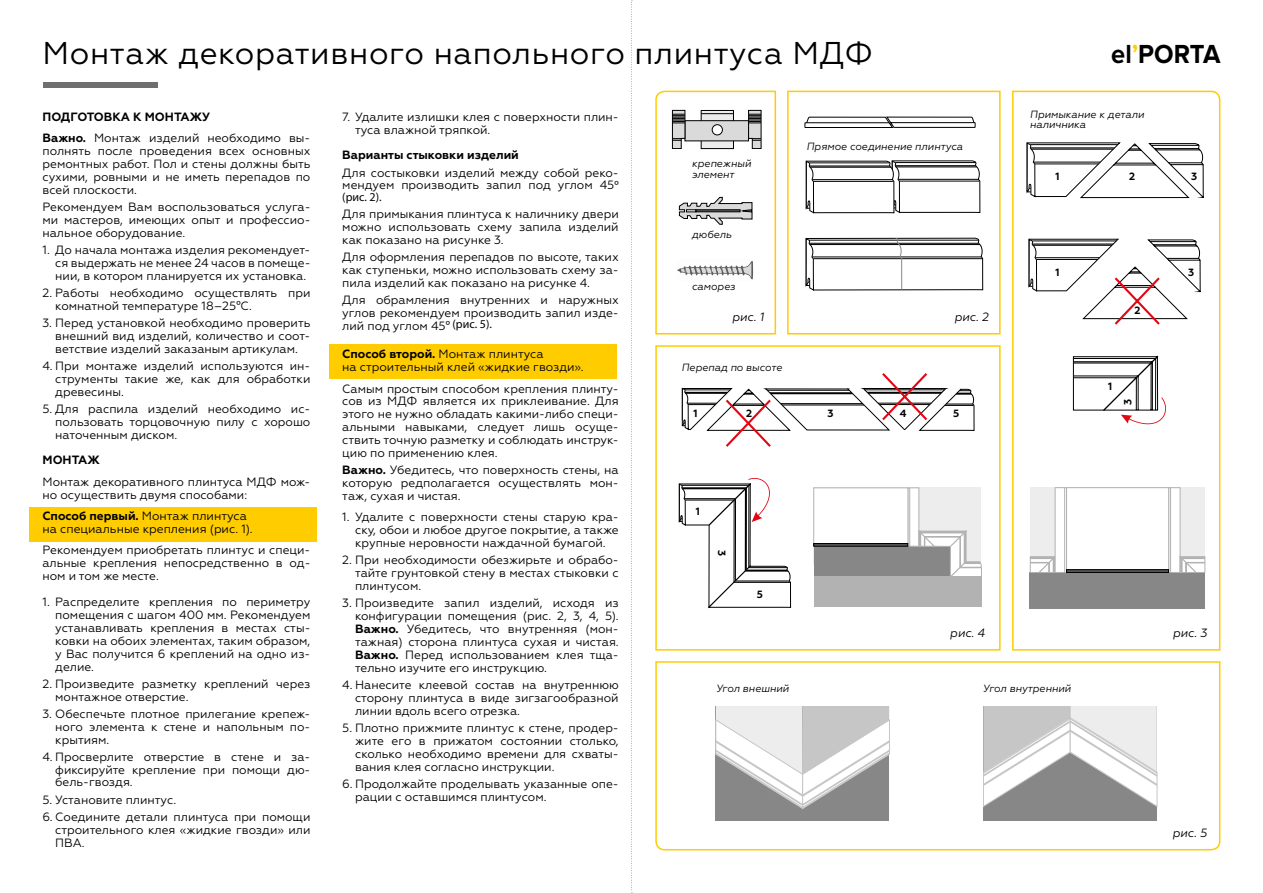
<style>
.page{position:relative;width:1263px;height:893px;background:#fff}
.page>*{position:absolute;margin:0;border:0;box-sizing:border-box;transform-origin:0 0}
.t1{font:31.5px "Geometria";letter-spacing:.02em;color:#000}
.t2{font:700 27.15px "Proxima Nova";color:#000;scale:.94 1}
.t3{font:12px/12.9px "Geometria";color:#000;text-align:justify}
.t4{font:700 12px "Geometria";color:#000}
.t5{font:italic 12px "Geometria";color:#000}
.t6{font:12px "Myriad Pro";color:#000}
.t7{font:italic 10.5px/10.5px "Geometria";color:#000}
.t8{font:700 10.5px "Geometria";color:#000}
.s1{color:#fc0}
.s2{font-weight:700}
.s3{font-family:"Myriad Pro"}
</style>
<div class="page">
<div style="left:29px;top:507px;width:288px;height:34px;background:#fc0"></div>
<div style="left:330px;top:345px;width:287px;height:34px;background:#fc0"></div>
<svg style="left:804px;top:117px;width:171px;height:11px"></svg>
<svg style="left:806px;top:160px;width:174px;height:53px"></svg>
<hr style="left:810px;top:167px;width:81px;height:1px;background:#000">
<hr style="left:809px;top:166px;width:81px;height:1px;background:#000">
<hr style="left:809px;top:163px;width:81px;height:1px;background:#000">
<svg style="left:806px;top:238px;width:177px;height:53px"></svg>
<svg style="left:682px;top:373px;width:292px;height:74px"></svg>
<svg style="left:679px;top:478px;width:112px;height:130px"></svg>
<div style="left:814px;top:488px;width:167px;height:77px;background:#ededed"></div>
<div style="left:814px;top:546px;width:136px;height:31px;background:#878787"></div>
<div style="left:908px;top:488px;width:11px;height:58px;background:#fff;border:1px solid #b3b2b2"></div>
<div style="left:814px;top:488px;width:94px;height:55px;background:#fff"></div>
<div style="left:813px;top:488px;width:95px;height:56px;border:1px solid #b3b2b2"></div>
<hr style="left:909px;top:488px;width:1px;height:58px;background:#b3b2b2">
<div style="left:813px;top:543px;width:95px;height:3px;border:1px solid #000"></div>
<svg style="left:918px;top:531px;width:64px;height:47px"></svg>
<div style="left:814px;top:576px;width:167px;height:31px;background:#b3b2b2"></div>
<div style="left:43px;top:82px;width:115px;height:6px;background:#706f6f"></div>
<svg style="left:655px;top:90px;width:122px;height:245px"></svg>
<div style="left:787px;top:91px;width:213px;height:243px;border:2px solid #fc0"></div>
<div style="left:655px;top:345px;width:345px;height:306px;border:2px solid #fc0"></div>
<svg style="left:655px;top:661px;width:566px;height:190px"></svg>
<svg style="left:1012px;top:90px;width:209px;height:561px"></svg>
<svg style="left:631px;top:0;width:1px;height:893px"></svg>
<h1 class="t1" style="left:43px;top:35px;width:832px">Монтаж декоративного напольного плинтуса МДФ</h1>
<h2 class="t2" style="left:1111px;top:38px;width:118px">el<span class="s1">’</span>PORTA</h2>
<p class="t3" style="left:43px;top:106px;width:269px;line-height:21.5px"><span class="s2">ПОДГОТОВКА К МОНТАЖУ<br>Важно.</span> Монтаж изделий необходимо вы-</p>
<p class="t3" style="left:43px;top:144px;width:269px">полнять после проведения всех основных ремонтных работ. Пол и стены должны быть сухими, ровными и не иметь перепадов по всей плоскости.</p>
<p class="t3" style="left:43px;top:200px;width:269px">Рекомендуем Вам воспользоваться услуга&shy;ми мастеров, имеющих опыт и профессио&shy;нальное оборудование.</p>
<p class="t3" style="left:55px;top:243px;width:257px;text-indent:-13px">1. До начала монтажа изделия рекомендует&shy;ся выдержать не менее 24 часов в помеще&shy;нии, в котором планируется их установка.</p>
<p class="t3" style="left:55px;top:286px;width:257px;text-indent:-13px">2. Работы необходимо осуществлять при комнатной температуре 18–25<span class="s3">o</span>С.</p>
<p class="t3" style="left:55px;top:316px;width:257px;text-indent:-13px">3. Перед установкой необходимо проверить внешний вид изделий, количество и соот&shy;ветствие изделий заказаным артикулам.</p>
<p class="t3" style="left:55px;top:359px;width:257px;text-indent:-13px">4. При монтаже изделий используются ин&shy;струменты такие же, как для обработки древесины.</p>
<p class="t3" style="left:55px;top:402px;width:257px;text-indent:-13px">5. Для распила изделий необходимо ис&shy;пользовать торцовочную пилу с хорошо наточенным диском.</p>
<p class="t4" style="left:43px;top:453px;width:59px">МОНТАЖ</p>
<p class="t3" style="left:43px;top:475px;width:269px">Монтаж декоративного плинтуса МДФ мож&shy;но осуществить двумя способами:</p>
<p class="t3" style="left:43px;top:509px;width:212px"><span class="s2">Способ первый.</span> Монтаж плинтуса на специальные крепления (рис. 1).</p>
<p class="t3" style="left:43px;top:544px;width:269px">Рекомендуем приобретать плинтус и специ&shy;альные крепления непосредственно в од&shy;ном и том же месте.</p>
<p class="t3" style="left:55px;top:595px;width:257px;text-indent:-13px">1. Распределите крепления по периметру помещения с шагом 400 мм. Рекомендуем устанавливать крепления в местах сты&shy;ковки на обоих элементах, таким образом, у Вас получится 6 креплений на одно из&shy;делие.</p>
<p class="t3" style="left:55px;top:677px;width:257px;text-indent:-13px">2. Произведите разметку креплений через монтажное отверстие.</p>
<p class="t3" style="left:55px;top:707px;width:257px;text-indent:-13px">3. Обеспечьте плотное прилегание крепеж&shy;ного элемента к стене и напольным по&shy;крытиям.</p>
<p class="t3" style="left:55px;top:750px;width:257px;text-indent:-13px">4. Просверлите отверстие в стене и за&shy;фиксируйте крепление при помощи дю&shy;бель-гвоздя.</p>
<p class="t3" style="left:43px;top:793px;width:135px">5. Установите плинтус.</p>
<p class="t3" style="left:55px;top:810px;width:257px;text-indent:-13px">6. Соедините детали плинтуса при помощи строительного клея «жидкие гвозди» или ПВА.</p>
<p class="t3" style="left:355px;top:110px;width:265px;text-indent:-13px">7. Удалите излишки клея с поверхности плин&shy;туса влажной тряпкой.</p>
<p class="t4" style="left:342px;top:148px;width:178px">Варианты стыковки изделий</p>
<p class="t3" style="left:342px;top:166px;width:278px">Для состыковки изделий между собой реко&shy;мендуем производить запил под углом 45<span class="s3">o</span></p>
<p class="t6" style="left:342px;top:189px;width:41px">(рис. 2).</p>
<p class="t3" style="left:342px;top:207px;width:278px">Для примыкания плинтуса к наличнику двери можно использовать схему запила изделий как показано на рисунке 3.</p>
<p class="t3" style="left:342px;top:250px;width:278px">Для оформления перепадов по высоте, таких как ступеньки, можно использовать схему за&shy;пила изделий как показано на рисунке 4.</p>
<p class="t3" style="left:342px;top:293px;width:278px">Для обрамления внутренних и наружных углов рекомендуем производить запил изде&shy;лий под углом 45<span class="s3">o (рис. 5).</span></p>
<p class="t3" style="left:342px;top:348px;width:243px"><span class="s2">Способ второй.</span> Монтаж плинтуса<br>на строительный клей «жидкие гвозди».</p>
<p class="t3" style="left:342px;top:382px;width:278px">Самым простым способом крепления плинту&shy;сов из МДФ является их приклеивание. Для этого не нужно обладать какими-либо специ&shy;альными навыками, следует лишь осуще&shy;ствить точную разметку и соблюдать инструк&shy;цию по применению клея.</p>
<p class="t3" style="left:342px;top:464px;width:278px"><span class="s2">Важно.</span> Убедитесь, что поверхность стены, на которую редполагается осуществлять мон&shy;таж, сухая и чистая.</p>
<p class="t3" style="left:355px;top:511px;width:265px;text-indent:-13px">1. Удалите с поверхности стены старую кра&shy;ску, обои и любое другое покрытие, а также крупные неровности наждачной бумагой.</p>
<p class="t3" style="left:355px;top:554px;width:265px;text-indent:-13px">2. При необходимости обезжирьте и обрабо&shy;тайте грунтовкой стену в местах стыковки с плинтусом.</p>
<p class="t3" style="left:355px;top:597px;width:265px;text-indent:-13px">3. Произведите запил изделий, исходя из конфигурации помещения (рис. 2, 3, 4, 5).<br><span class="s2">Важно.</span> Убедитесь, что внутренняя (мон&shy;тажная) сторона плинтуса сухая и чистая.<br><span class="s2">Важно.</span> Перед использованием клея тща&shy;тельно изучите его инструкцию.</p>
<p class="t3" style="left:355px;top:678px;width:265px;text-indent:-13px">4. Нанесите клеевой состав на внутреннюю сторону плинтуса в виде зигзагообразной линии вдоль всего отрезка.</p>
<p class="t3" style="left:355px;top:721px;width:265px;text-indent:-13px">5. Плотно прижмите плинтус к стене, продер&shy;жите его в прижатом состоянии столько, сколько необходимо времени для схваты&shy;вания клея согласно инструкции.</p>
<p class="t3" style="left:355px;top:777px;width:265px;text-indent:-13px">6. Продолжайте проделывать указанные опе&shy;рации с оставшимся плинтусом.</p>
<p class="t7" style="left:692px;top:158px;width:61px">крепежный элемент</p>
<p class="t7" style="left:692px;top:229px;width:41px">дюбель</p>
<p class="t7" style="left:692px;top:281px;width:45px">саморез</p>
<p class="t5" style="left:732px;top:310px;width:33px">рис. 1</p>
<p class="t7" style="left:681px;top:362px;width:102px">Перепад по высоте</p>
<p class="t8" style="left:693px;top:407px;width:6px">1</p>
<p class="t8" style="left:746px;top:407px;width:8px">2</p>
<p class="t7" style="left:806px;top:141px;width:158px">Прямое соединение плинтуса</p>
<p class="t8" style="left:827px;top:407px;width:8px">3</p>
<p class="t5" style="left:954px;top:310px;width:36px">рис. 2</p>
<p class="t8" style="left:900px;top:407px;width:8px">4</p>
<p class="t8" style="left:953px;top:407px;width:8px">5</p>
<p class="t7" style="left:1030px;top:109px;width:116px">Примыкание к детали наличника</p>
<p class="t8" style="left:1055px;top:170px;width:6px">1</p>
<p class="t8" style="left:1055px;top:266px;width:6px">1</p>
<p class="t8" style="left:1129px;top:170px;width:8px">2</p>
<p class="t8" style="left:1134px;top:304px;width:8px">2</p>
<p class="t8" style="left:1108px;top:381px;width:6px">1</p>
<p class="t8" style="left:1121px;top:405px;width:8px;rotate:-90deg">3</p>
<p class="t8" style="left:1191px;top:170px;width:8px">3</p>
<p class="t8" style="left:1188px;top:266px;width:8px">3</p>
<p class="t8" style="left:696px;top:506px;width:6px">1</p>
<p class="t8" style="left:728px;top:550px;width:8px;rotate:90deg">3</p>
<p class="t8" style="left:757px;top:588px;width:8px">5</p>
<p class="t5" style="left:950px;top:626px;width:36px">рис. 4</p>
<p class="t7" style="left:716px;top:683px;width:74px">Угол внешний</p>
<p class="t7" style="left:983px;top:683px;width:89px">Угол внутренний</p>
<p class="t5" style="left:1173px;top:626px;width:36px">рис. 3</p>
<p class="t5" style="left:1172px;top:826px;width:36px">рис. 5</p>
</div>
